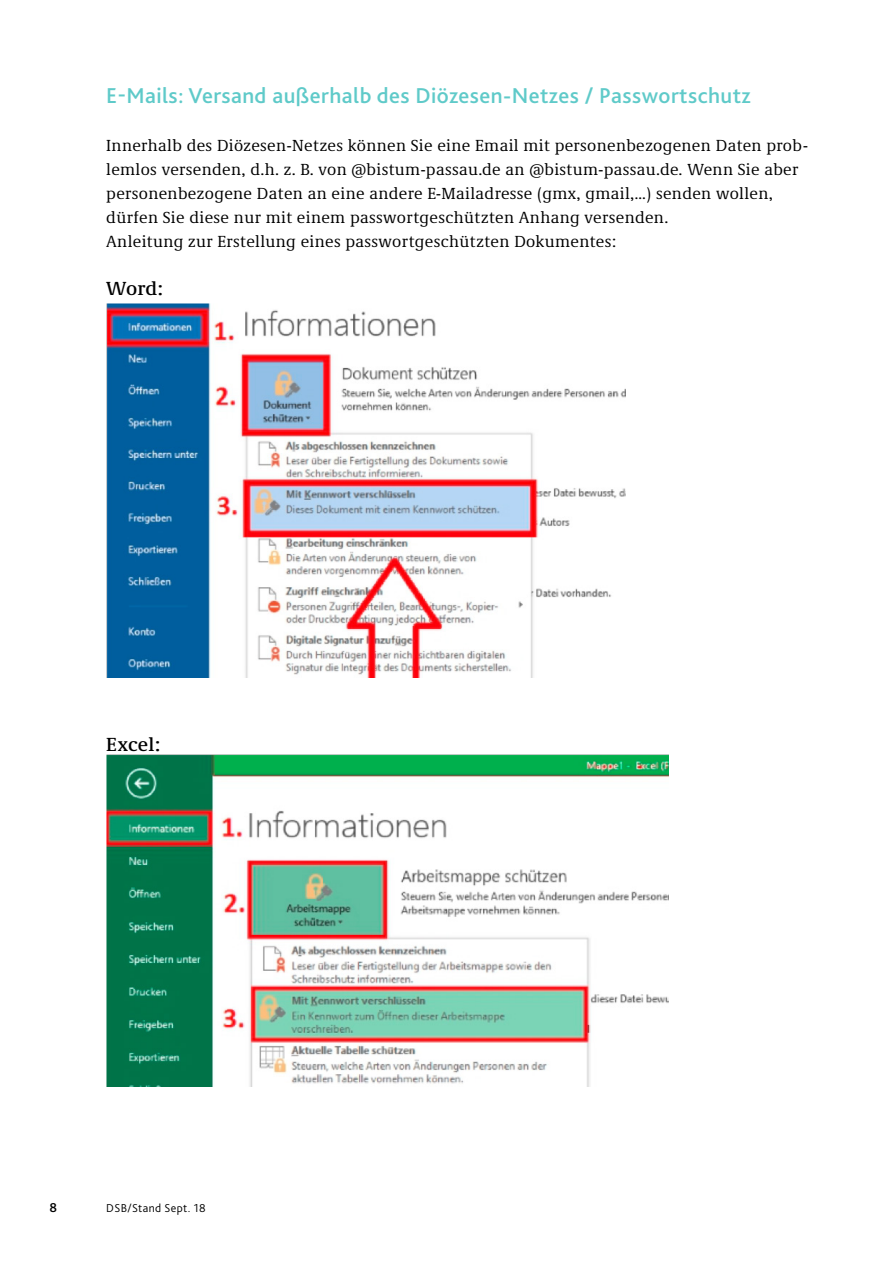
<style>
.page{position:relative;width:893px;height:1263px;background:#fff}
.page>*{position:absolute;margin:0;border:0;box-sizing:border-box;transform-origin:0 0}
.Head_2{font:500 22.5px "Bliss Pro";letter-spacing:.02em;color:#5fcac9}
.Head_3{font:500 19.5px "Demos Next Pro";letter-spacing:.005em;color:#000}
.Copy{font:16.5px/24px "Demos Next Pro";letter-spacing:.02em;color:#000}
.t1{font:500 13.5px "Bliss Pro";color:#000}
.t2{font:300 12px "Bliss Pro";letter-spacing:.03em;color:#000}
</style>
<div class="page">
<img style="left:106px;top:304px;width:519px;height:373px">
<img style="left:106px;top:754px;width:563px;height:333px">
<p class="Head_2" style="left:106px;top:81px;width:646px">E-Mails: Versand außerhalb des Diözesen-Netzes / Passwortschutz</p>
<p class="Copy" style="left:106px;top:132px;width:703px">Innerhalb des Diözesen-Netzes können Sie eine Email mit personenbezogenen Daten prob&shy;lemlos versenden, d.h. z. B. von @bistum-passau.de an @bistum-passau.de. Wenn Sie aber personenbezogene Daten an eine andere E-Mailadresse (gmx, gmail,…) senden wollen, dürfen Sie diese nur mit einem passwortgeschützten Anhang versenden.</p>
<p class="Copy" style="left:106px;top:228px;width:511px">Anleitung zur Erstellung eines passwortgeschützten Dokumentes:</p>
<p class="Head_3" style="left:106px;top:275px;width:58px">Word:</p>
<p class="Head_3" style="left:106px;top:731px;width:55px">Excel:</p>
<p class="t1" style="left:49px;top:1199px;width:9px">8</p>
<p class="t2" style="left:106px;top:1201px;width:101px">DSB/Stand Sept. 18</p>
</div>
